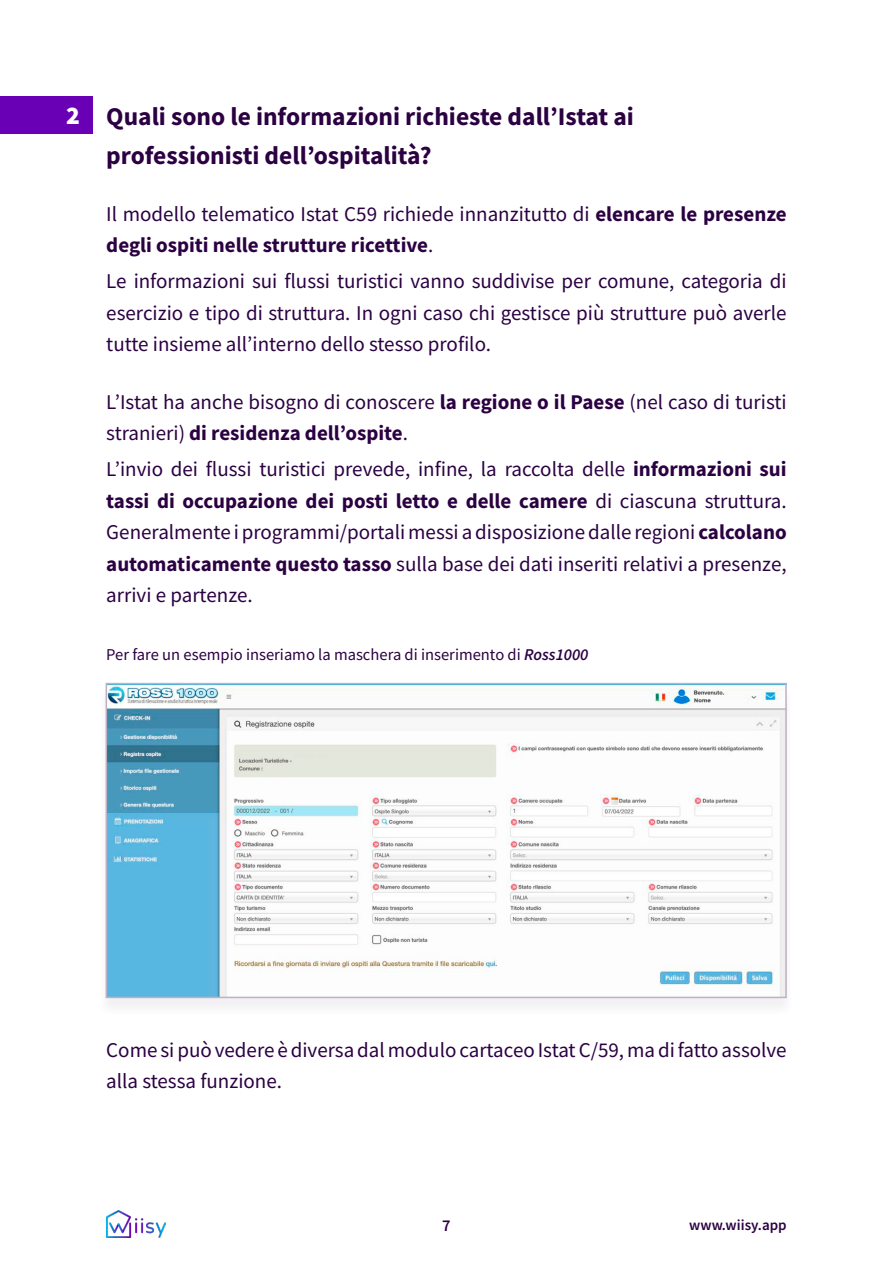
<style>
.page{position:relative;width:893px;height:1263px;background:#fff}
.page>*{position:absolute;margin:0;border:0;box-sizing:border-box;transform-origin:0 0}
.t1{font:700 25.5px/38.2px "Source Sans Pro";color:#2b0142}
.t2{font:900 25.5px "Source Sans Pro";color:#fff}
.t3{font:21px/31.5px "Source Sans Pro";color:#2b0142;text-align:justify}
.t4{font:700 21px/31.5px "Source Sans Pro";color:#2b0142}
.t5{font:16.5px "Source Sans Pro";color:#2c0142}
.t6{font:600 16.5px "Source Sans Pro";color:#2c0142}
.t7{font:600 15px "Source Sans Pro";color:#2c0142}
.s1{font-weight:400}
.s2{font-weight:700}
.s3{font-weight:600;font-style:italic}
</style>
<div class="page">
<img style="left:106px;top:1210px;width:59px;height:28px">
<div style="left:0;top:96px;width:92px;height:38px;background:#6a00b6"></div>
<div style="left:97px;top:685px;width:698px;height:332px;background:#f9f8f9"></div>
<img style="left:109px;top:686px;width:675px;height:309px">
<div style="left:106px;top:683px;width:681px;height:315px;border:2px solid #c0b0c5"></div>
<p class="t2" style="left:66px;top:98px;width:15px">2</p>
<p class="t1" style="left:106px;top:97px;width:529px">Quali sono le informazioni richieste dall’Istat ai professionisti dell’ospitalità?</p>
<p class="t4" style="left:106px;top:198px;width:682px"><span class="s1">Il modello telematico Istat C59 richiede innanzitutto di</span> elencare le presenze degli ospiti nelle strutture ricettive<span class="s1">.</span></p>
<p class="t3" style="left:106px;top:266px;width:682px">Le informazioni sui flussi turistici vanno suddivise per comune, categoria di esercizio e tipo di struttura. In ogni caso chi gestisce più strutture può averle tutte insieme all’interno dello stesso profilo.</p>
<p class="t3" style="left:106px;top:386px;width:682px">L’Istat ha anche bisogno di conoscere <span class="s2">la regione o il Paese</span> (nel caso di turisti stranieri) <span class="s2">di residenza dell’ospite</span>.</p>
<p class="t3" style="left:106px;top:453px;width:682px">L’invio dei flussi turistici prevede, infine, la raccolta delle <span class="s2">informazioni sui tassi di occupazione dei posti letto e delle camere</span> di ciascuna struttura.<br>Generalmente i programmi/portali messi a disposizione dalle regioni <span class="s2">calcolano automaticamente questo tasso</span> sulla base dei dati inseriti relativi a presenze, arrivi e partenze.</p>
<p class="t5" style="left:106px;top:644px;width:483px">Per fare un esempio inseriamo la maschera di inserimento di <span class="s3">Ross1000</span></p>
<p class="t3" style="left:106px;top:1034px;width:682px">Come si può vedere è diversa dal modulo cartaceo Istat C/59, ma di fatto assolve alla stessa funzione.</p>
<p class="t6" style="left:442px;top:1214px;width:10px">7</p>
<p class="t7" style="left:689px;top:1215px;width:99px">www.wiisy.app</p>
</div>
